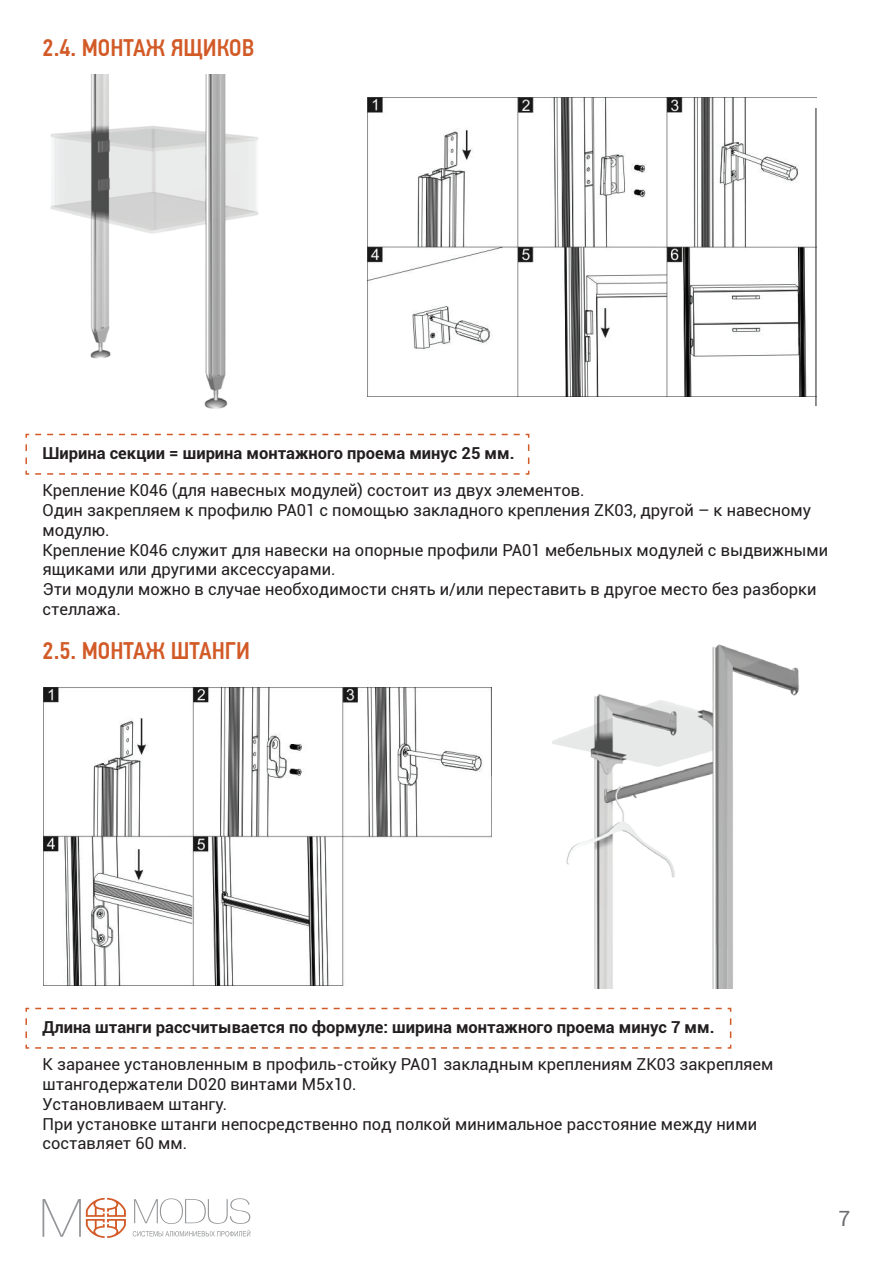
<style>
.page{position:relative;width:893px;height:1263px;background:#fff}
.page>*{position:absolute;margin:0;border:0;box-sizing:border-box;transform-origin:0 0}
.t1{font:500 24px "PF Din Text Cond Pro";color:#d25a27}
.t2{font:21px "Roboto";color:#6c6d70}
.t3{font:16.5px/19.8px "Roboto";color:#231f20}
.t4{font:700 16.5px "Roboto";color:#231f20}
</style>
<div class="page">
<img style="left:50px;top:74px;width:208px;height:335px">
<svg style="left:25px;top:433px;width:505px;height:42px"></svg>
<svg style="left:25px;top:1007px;width:707px;height:42px"></svg>
<img style="left:368px;top:98px;width:448px;height:299px">
<hr style="left:816px;top:108px;width:1px;height:298px;background:#231f20">
<img style="left:552px;top:644px;width:247px;height:345px">
<img style="left:43px;top:687px;width:449px;height:299px">
<svg style="left:43px;top:1198px;width:83px;height:40px"></svg>
<svg style="left:133px;top:1198px;width:118px;height:38px"></svg>
<h1 class="t1" style="left:43px;top:33px;width:213px">2.4. МОНТАЖ ЯЩИКОВ</h1>
<p class="t4" style="left:43px;top:442px;width:473px">Ширина секции = ширина монтажного проема минус 25 мм.</p>
<p class="t3" style="left:43px;top:480px;width:787px">Крепление К046 (для навесных модулей) состоит из двух элементов.<br>Один закрепляем к профилю РА01 с помощью закладного крепления ZK03, другой – к навесному модулю.<br>Крепление К046 служит для навески на опорные профили РА01 мебельных модулей с выдвижными ящиками или другими аксессуарами.<br>Эти модули можно в случае необходимости снять и/или переставить в другое место без разборки стеллажа.</p>
<h1 class="t1" style="left:43px;top:636px;width:209px">2.5. МОНТАЖ ШТАНГИ</h1>
<p class="t4" style="left:43px;top:1016px;width:673px">Длина штанги рассчитывается по формуле: ширина монтажного проема минус 7 мм.</p>
<p class="t3" style="left:43px;top:1054px;width:732px">К заранее установленным в профиль-стойку РА01 закладным креплениям ZK03 закрепляем штангодержатели D020 винтами М5х10.<br>Установливаем штангу.<br>При установке штанги непосредственно под полкой минимальное расстояние между ними составляет 60 мм.</p>
<p class="t2" style="left:839px;top:1204px;width:13px">7</p>
</div>
